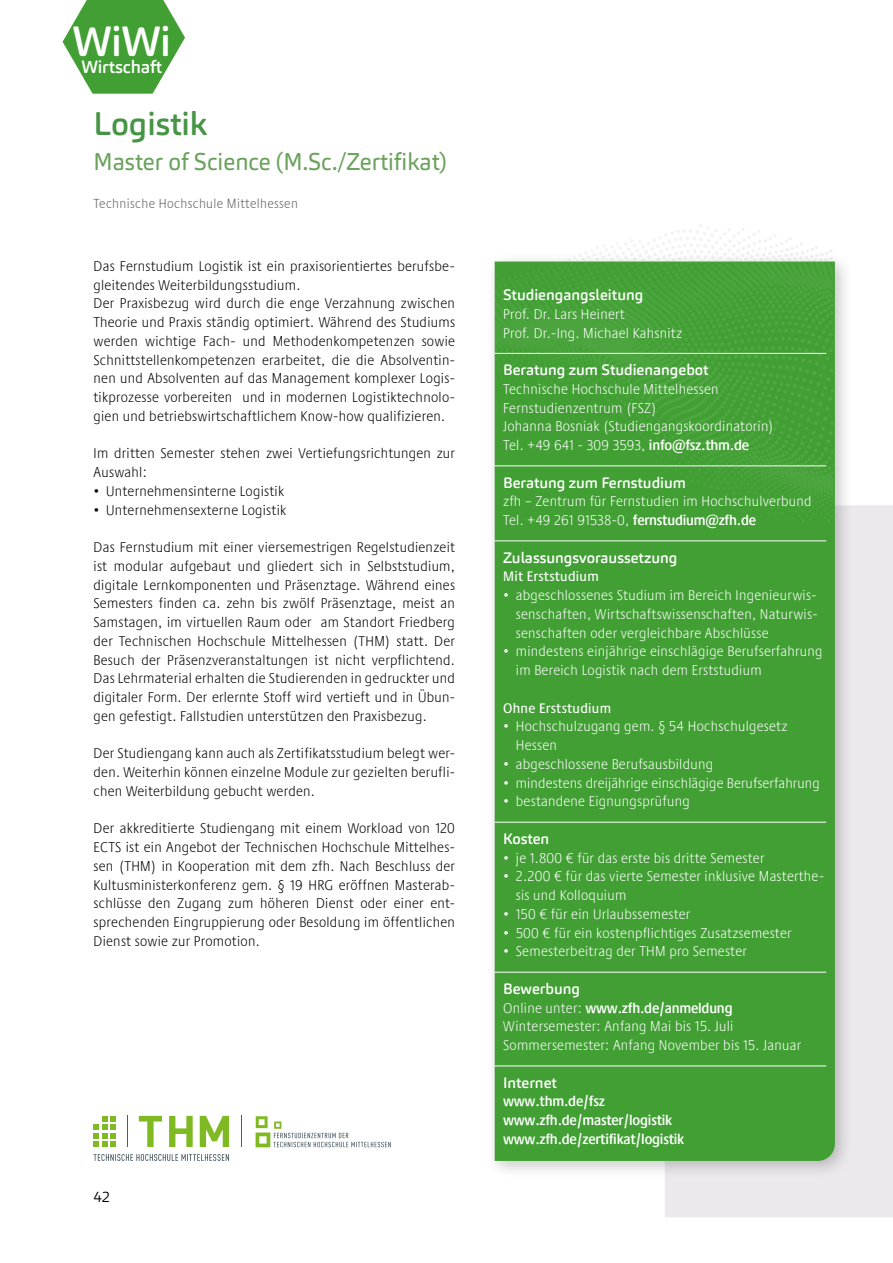
<style>
.page{position:relative;width:893px;height:1263px;background:#fff}
.page>*{position:absolute;margin:0;border:0;box-sizing:border-box;transform-origin:0 0}
.t1{font:500 41.7px "Carnas";color:#fff}
.t2{font:500 32.25px "Carnas";color:#469545}
.t3{font:24px "Carnas";color:#6ba25c;scale:.96 1}
.t4{font:500 17.55px "Carnas";letter-spacing:-.01em;color:#fff}
.t5{font:500 15px "Carnas";color:#fff}
.t6{font:300 15px "Carnas";color:#000}
.t7{font:300 condensed 14.55px/18.8px "Praxis Next";letter-spacing:.02em;color:#000;text-align:justify}
.t8{font:300 condensed 14.55px/18.8px "Praxis Next";letter-spacing:.02em;color:#fff}
.t9{font:600 condensed 14.55px/18.8px "Praxis Next";letter-spacing:-.015em;color:#fff}
.t10{font:500 condensed 14.25px "Praxis Next";letter-spacing:.02em;color:#fff}
.t11{font:300 condensed 13.5px "Praxis Next";letter-spacing:.03em;color:#626261}
.s1{font-weight:600}
</style>
<div class="page">
<div style="left:665px;top:505px;width:228px;height:712px;background:#ebe9ec"></div>
<div style="left:485px;top:251px;width:368px;height:928px;background:#000;opacity:.22"></div>
<div style="left:495px;top:261px;width:340px;height:900px;background:#419f33"></div>
<svg style="left:495px;top:225px;width:337px;height:297px;background:#5bac4f"></svg>
<svg style="left:63px;top:0;width:122px;height:94px"></svg>
<hr style="left:495px;top:353px;width:331px;height:1px;background:#fff">
<hr style="left:495px;top:465px;width:331px;height:1px;background:#fff">
<hr style="left:495px;top:540px;width:331px;height:1px;background:#fff">
<hr style="left:495px;top:822px;width:331px;height:1px;background:#fff">
<hr style="left:495px;top:972px;width:331px;height:1px;background:#fff">
<hr style="left:495px;top:1065px;width:331px;height:1px;background:#fff">
<svg style="left:256px;top:1116px;width:135px;height:31px"></svg>
<svg style="left:94px;top:1116px;width:22px;height:31px"></svg>
<svg style="left:139px;top:1116px;width:23px;height:31px"></svg>
<svg style="left:169px;top:1116px;width:24px;height:31px"></svg>
<svg style="left:200px;top:1116px;width:29px;height:31px"></svg>
<svg style="left:94px;top:1154px;width:135px;height:7px"></svg>
<hr style="left:127px;top:1116px;width:1px;height:31px;background:#4a5c65">
<hr style="left:242px;top:1116px;width:1px;height:31px;background:#4a5c65">
<h1 class="t1" style="left:72px;top:14px;width:100px">WiWi</h1>
<p class="t4" style="left:81px;top:56px;width:82px">Wirtschaft</p>
<h2 class="t2" style="left:94px;top:104px;width:115px">Logistik</h2>
<h3 class="t3" style="left:94px;top:146px;width:370px">Master of Science (M.Sc./Zertifikat)</h3>
<p class="t11" style="left:94px;top:193px;width:206px">Technische Hochschule Mittelhessen</p>
<p class="t7" style="left:94px;top:256px;width:363px;text-align:left">Das Fernstudium Logistik ist ein praxisorientiertes berufsbe&shy;gleitendes Weiterbildungsstudium.<br>Der Praxisbezug wird durch die enge Verzahnung zwischen Theorie und Praxis ständig optimiert. Während des Studiums werden wichtige Fach- und Methodenkompetenzen sowie Schnittstellenkompetenzen erarbeitet, die die Absolventin&shy;nen und Absolventen auf das Management komplexer Logis&shy;tikprozesse vorbereiten und in modernen Logistiktechnolo&shy;gien und betriebswirtschaftlichem Know-how qualifizieren.</p>
<p class="t7" style="left:94px;top:444px;width:363px">Im dritten Semester stehen zwei Vertiefungsrichtungen zur<br>Auswahl:</p>
<p class="t7" style="left:94px;top:481px;width:192px">• Unternehmensinterne Logistik</p>
<p class="t7" style="left:94px;top:500px;width:194px">• Unternehmensexterne Logistik</p>
<p class="t7" style="left:94px;top:537px;width:363px">Das Fernstudium mit einer viersemestrigen Regelstudienzeit ist modular aufgebaut und gliedert sich in Selbststudium, digitale Lernkomponenten und Präsenztage. Während eines Semesters finden ca. zehn bis zwölf Präsenztage, meist an Samstagen, im virtuellen Raum oder am Standort Friedberg der Technischen Hochschule Mittelhessen (THM) statt. Der Besuch der Präsenzveranstaltungen ist nicht verpflichtend.<br>Das Lehrmaterial erhalten die Studierenden in gedruckter und digitaler Form. Der erlernte Stoff wird vertieft und in Übun&shy;gen gefestigt. Fallstudien unterstützen den Praxisbezug.</p>
<p class="t7" style="left:94px;top:744px;width:363px">Der Studiengang kann auch als Zertifikatsstudium belegt wer&shy;den. Weiterhin können einzelne Module zur gezielten berufli&shy;chen Weiterbildung gebucht werden.</p>
<p class="t7" style="left:94px;top:819px;width:363px">Der akkreditierte Studiengang mit einem Workload von 120<br>ECTS ist ein Angebot der Technischen Hochschule Mittelhes&shy;sen (THM) in Kooperation mit dem zfh. Nach Beschluss der Kultusministerkonferenz gem. § 19 HRG eröffnen Masterab&shy;schlüsse den Zugang zum höheren Dienst oder einer ent&shy;sprechenden Eingruppierung oder Besoldung im öffentlichen Dienst sowie zur Promotion.</p>
<p class="t6" style="left:94px;top:1187px;width:18px">42</p>
<p class="t5" style="left:503px;top:285px;width:142px">Studiengangsleitung</p>
<p class="t8" style="left:503px;top:304px;width:180px">Prof. Dr. Lars Heinert<br>Prof. Dr.-Ing. Michael Kahsnitz</p>
<p class="t5" style="left:503px;top:360px;width:207px">Beratung zum Studienangebot</p>
<p class="t8" style="left:503px;top:379px;width:272px">Technische Hochschule Mittelhessen Fernstudienzentrum (FSZ)<br>Johanna Bosniak (Studiengangskoordinatorin)<br>Tel. +49 641 - 309 3593, <span class="s1">info@fsz.thm.de</span></p>
<p class="t5" style="left:503px;top:473px;width:184px">Beratung zum Fernstudium</p>
<p class="t8" style="left:503px;top:492px;width:310px">zfh – Zentrum für Fernstudien im Hochschulverbund<br>Tel. +49 261 91538-0, <span class="s1">fernstudium@zfh.de</span></p>
<p class="t5" style="left:503px;top:548px;width:176px">Zulassungsvoraussetzung</p>
<p class="t10" style="left:503px;top:566px;width:97px">Mit Erststudium</p>
<p class="t8" style="left:516px;top:585px;width:303px;text-align:justify;text-indent:-13px">• abgeschlossenes Studium im Bereich Ingenieurwis&shy;senschaften, Wirtschaftswissenschaften, Naturwis&shy;senschaften oder vergleichbare Abschlüsse</p>
<p class="t8" style="left:516px;top:642px;width:308px;text-indent:-13px">• mindestens einjährige einschlägige Berufserfahrung im Bereich Logistik nach dem Erststudium</p>
<p class="t10" style="left:503px;top:697px;width:110px">Ohne Erststudium</p>
<p class="t8" style="left:516px;top:717px;width:273px;text-indent:-13px">• Hochschulzugang gem. § 54 Hochschulgesetz<br>Hessen</p>
<p class="t8" style="left:503px;top:754px;width:211px">• abgeschlossene Berufsausbildung</p>
<p class="t8" style="left:503px;top:773px;width:318px">• mindestens dreijährige einschlägige Berufserfahrung</p>
<p class="t8" style="left:503px;top:792px;width:188px">• bestandene Eignungsprüfung</p>
<p class="t5" style="left:503px;top:829px;width:48px">Kosten</p>
<p class="t8" style="left:503px;top:848px;width:263px">• je 1.800 € für das erste bis dritte Semester</p>
<p class="t8" style="left:516px;top:867px;width:310px;text-indent:-13px">• 2.200 € für das vierte Semester inklusive Masterthe&shy;sis und Kolloquium</p>
<p class="t8" style="left:503px;top:904px;width:189px">• 150 € für ein Urlaubssemester</p>
<p class="t8" style="left:503px;top:923px;width:290px">• 500 € für ein kostenpflichtiges Zusatzsemester</p>
<p class="t8" style="left:503px;top:942px;width:245px">• Semesterbeitrag der THM pro Semester</p>
<p class="t5" style="left:503px;top:979px;width:78px">Bewerbung</p>
<p class="t8" style="left:503px;top:998px;width:299px">Online unter: <span class="s1">www.zfh.de/anmeldung<br></span>Wintersemester: Anfang Mai bis 15. Juli<br>Sommersemester: Anfang November bis 15. Januar</p>
<p class="t5" style="left:503px;top:1073px;width:55px">Internet</p>
<p class="t9" style="left:503px;top:1091px;width:183px">www.thm.de/fsz www.zfh.de/master/logistik www.zfh.de/zertifikat/logistik</p>
</div>
